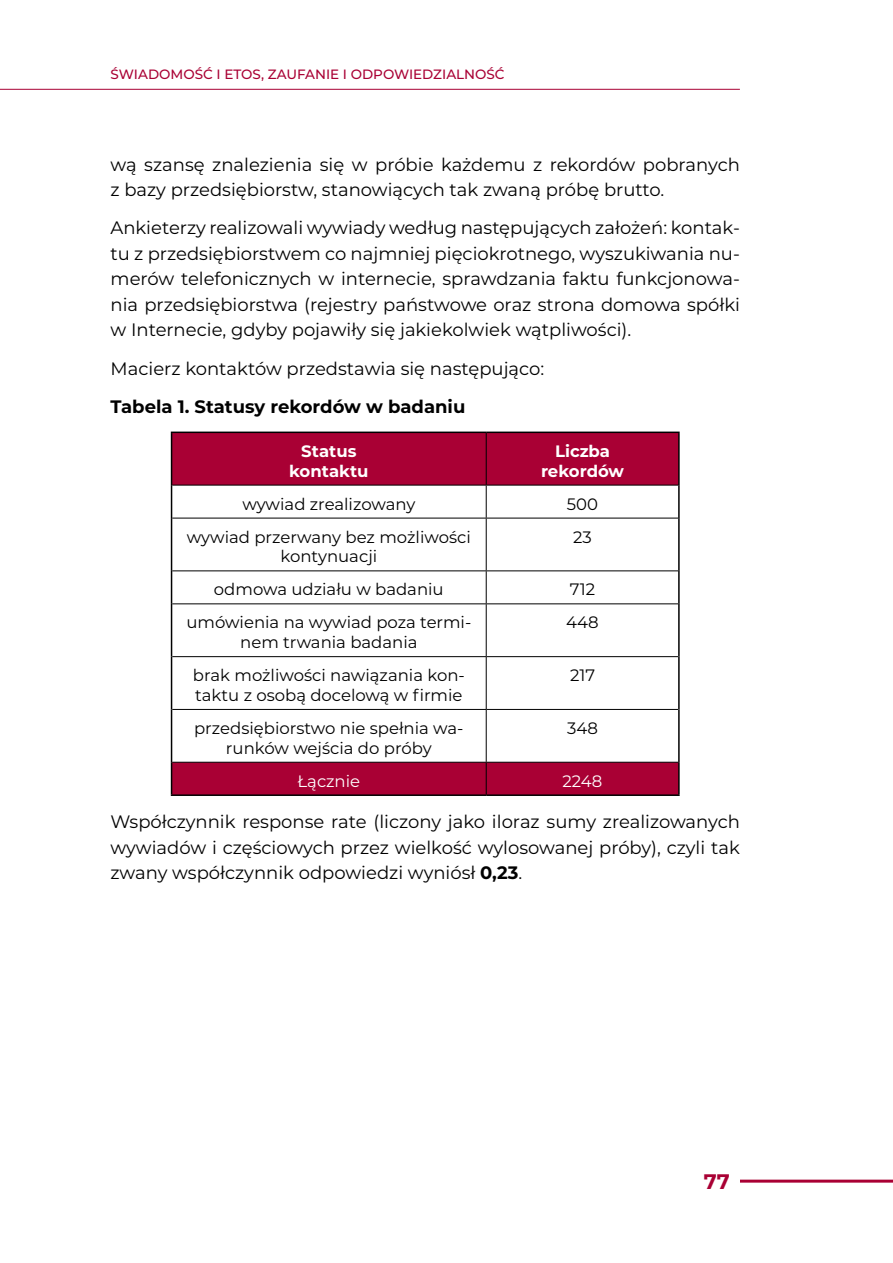
<style>
.page{position:relative;width:893px;height:1263px;background:#fff}
.page>*{position:absolute;margin:0;border:0;box-sizing:border-box;transform-origin:0 0}
.t1{font:700 21px "Montserrat";color:#a90034}
.t2{font:18px/25.5px "Montserrat";color:#000;text-align:justify}
.t3{font:700 18px "Montserrat";color:#000}
.t4{font:16.5px/19.8px "Montserrat";color:#000;text-align:center}
.t5{font:700 16.5px/19.8px "Montserrat";color:#fff;text-align:center}
.t6{font:16.5px "Montserrat";color:#fff}
.t7{font:500 13.5px "Montserrat";color:#a90034}
.s1{font-weight:700}
</style>
<div class="page">
<hr style="left:0;top:1179px;width:893px;height:3px;background:#a90034">
<div style="left:0;top:1155px;width:740px;height:56px;background:#fff"></div>
<hr style="left:0;top:89px;width:740px;height:1px;background:#a90034">
<div style="left:172px;top:433px;width:506px;height:52px;background:#a90034"></div>
<div style="left:172px;top:763px;width:506px;height:31px;background:#a90034"></div>
<hr style="left:171px;top:432px;width:315px;height:1px;background:#000">
<hr style="left:171px;top:433px;width:1px;height:52px;background:#000">
<hr style="left:486px;top:432px;width:194px;height:1px;background:#000">
<hr style="left:678px;top:433px;width:2px;height:52px;background:#000">
<hr style="left:171px;top:485px;width:1px;height:33px;background:#000">
<hr style="left:678px;top:485px;width:2px;height:33px;background:#000">
<hr style="left:171px;top:518px;width:1px;height:53px;background:#000">
<hr style="left:678px;top:518px;width:2px;height:53px;background:#000">
<hr style="left:171px;top:571px;width:1px;height:33px;background:#000">
<hr style="left:678px;top:571px;width:2px;height:33px;background:#000">
<hr style="left:171px;top:604px;width:1px;height:53px;background:#000">
<hr style="left:678px;top:604px;width:2px;height:53px;background:#000">
<hr style="left:171px;top:657px;width:1px;height:52px;background:#000">
<hr style="left:678px;top:657px;width:2px;height:52px;background:#000">
<hr style="left:171px;top:709px;width:1px;height:53px;background:#000">
<hr style="left:678px;top:709px;width:2px;height:53px;background:#000">
<hr style="left:171px;top:762px;width:1px;height:32px;background:#000">
<hr style="left:678px;top:762px;width:2px;height:32px;background:#000">
<hr style="left:171px;top:794px;width:315px;height:2px;background:#000">
<hr style="left:486px;top:794px;width:194px;height:2px;background:#000">
<hr style="left:486px;top:433px;width:1px;height:52px;background:#000">
<hr style="left:172px;top:485px;width:314px;height:1px;background:#000">
<hr style="left:486px;top:485px;width:192px;height:1px;background:#000">
<hr style="left:486px;top:485px;width:1px;height:33px;background:#000">
<hr style="left:172px;top:518px;width:314px;height:1px;background:#000">
<hr style="left:486px;top:518px;width:192px;height:1px;background:#000">
<hr style="left:486px;top:518px;width:1px;height:52px;background:#000">
<hr style="left:172px;top:570px;width:314px;height:1px;background:#000">
<hr style="left:486px;top:570px;width:192px;height:1px;background:#000">
<hr style="left:486px;top:571px;width:1px;height:32px;background:#000">
<hr style="left:172px;top:603px;width:314px;height:1px;background:#000">
<hr style="left:486px;top:603px;width:192px;height:1px;background:#000">
<hr style="left:486px;top:604px;width:1px;height:52px;background:#000">
<hr style="left:172px;top:656px;width:314px;height:1px;background:#000">
<hr style="left:486px;top:656px;width:192px;height:1px;background:#000">
<hr style="left:486px;top:657px;width:1px;height:52px;background:#000">
<hr style="left:172px;top:709px;width:314px;height:1px;background:#000">
<hr style="left:486px;top:709px;width:192px;height:1px;background:#000">
<hr style="left:486px;top:710px;width:1px;height:52px;background:#000">
<hr style="left:172px;top:762px;width:314px;height:1px;background:#000">
<hr style="left:486px;top:762px;width:192px;height:1px;background:#000">
<hr style="left:486px;top:763px;width:1px;height:31px;background:#000">
<p class="t7" style="left:111px;top:65px;width:396px">ŚWIADOMOŚĆ I ETOS, ZAUFANIE I ODPOWIEDZIALNOŚĆ</p>
<p class="t2" style="left:111px;top:151px;width:631px">wą szansę znalezienia się w próbie każdemu z rekordów pobranych z bazy przedsiębiorstw, stanowiących tak zwaną próbę brutto.</p>
<p class="t2" style="left:111px;top:214px;width:631px">Ankieterzy realizowali wywiady według następujących założeń: kontak&shy;tu z przedsiębiorstwem co najmniej pięciokrotnego, wyszukiwania nu&shy;merów telefonicznych w internecie, sprawdzania faktu funkcjonowa&shy;nia przedsiębiorstwa (rejestry państwowe oraz strona domowa spółki w Internecie, gdyby pojawiły się jakiekolwiek wątpliwości).</p>
<p class="t2" style="left:111px;top:355px;width:435px">Macierz kontaktów przedstawia się następująco:</p>
<p class="t3" style="left:111px;top:393px;width:356px">Tabela 1. Statusy rekordów w badaniu</p>
<p class="t5" style="left:289px;top:440px;width:81px">Status kontaktu</p>
<p class="t5" style="left:541px;top:440px;width:85px">Liczba rekordów</p>
<p class="t4" style="left:242px;top:493px;width:174px">wywiad zrealizowany</p>
<p class="t4" style="left:567px;top:493px;width:33px">500</p>
<p class="t4" style="left:187px;top:526px;width:285px">wywiad przerwany bez możliwości kontynuacji</p>
<p class="t4" style="left:573px;top:526px;width:20px">23</p>
<p class="t4" style="left:214px;top:579px;width:231px">odmowa udziału w badaniu</p>
<p class="t4" style="left:570px;top:579px;width:27px">712</p>
<p class="t4" style="left:186px;top:612px;width:287px">umówienia na wywiad poza termi&shy;nem trwania badania</p>
<p class="t4" style="left:566px;top:612px;width:34px">448</p>
<p class="t4" style="left:193px;top:665px;width:274px;text-align:left">brak możliwości nawiązania kon&shy;taktu z osobą docelową w firmie</p>
<p class="t4" style="left:570px;top:665px;width:27px">217</p>
<p class="t4" style="left:194px;top:718px;width:271px">przedsiębiorstwo nie spełnia wa&shy;runków wejścia do próby</p>
<p class="t4" style="left:567px;top:718px;width:32px">348</p>
<p class="t6" style="left:297px;top:769px;width:64px">Łącznie</p>
<p class="t6" style="left:562px;top:769px;width:41px">2248</p>
<p class="t2" style="left:111px;top:808px;width:631px">Współczynnik response rate (liczony jako iloraz sumy zrealizowanych wywiadów i częściowych przez wielkość wylosowanej próby), czyli tak zwany współczynnik odpowiedzi wyniósł <span class="s1">0,23</span>.</p>
<p class="t1" style="left:704px;top:1166px;width:28px">77</p>
</div>
